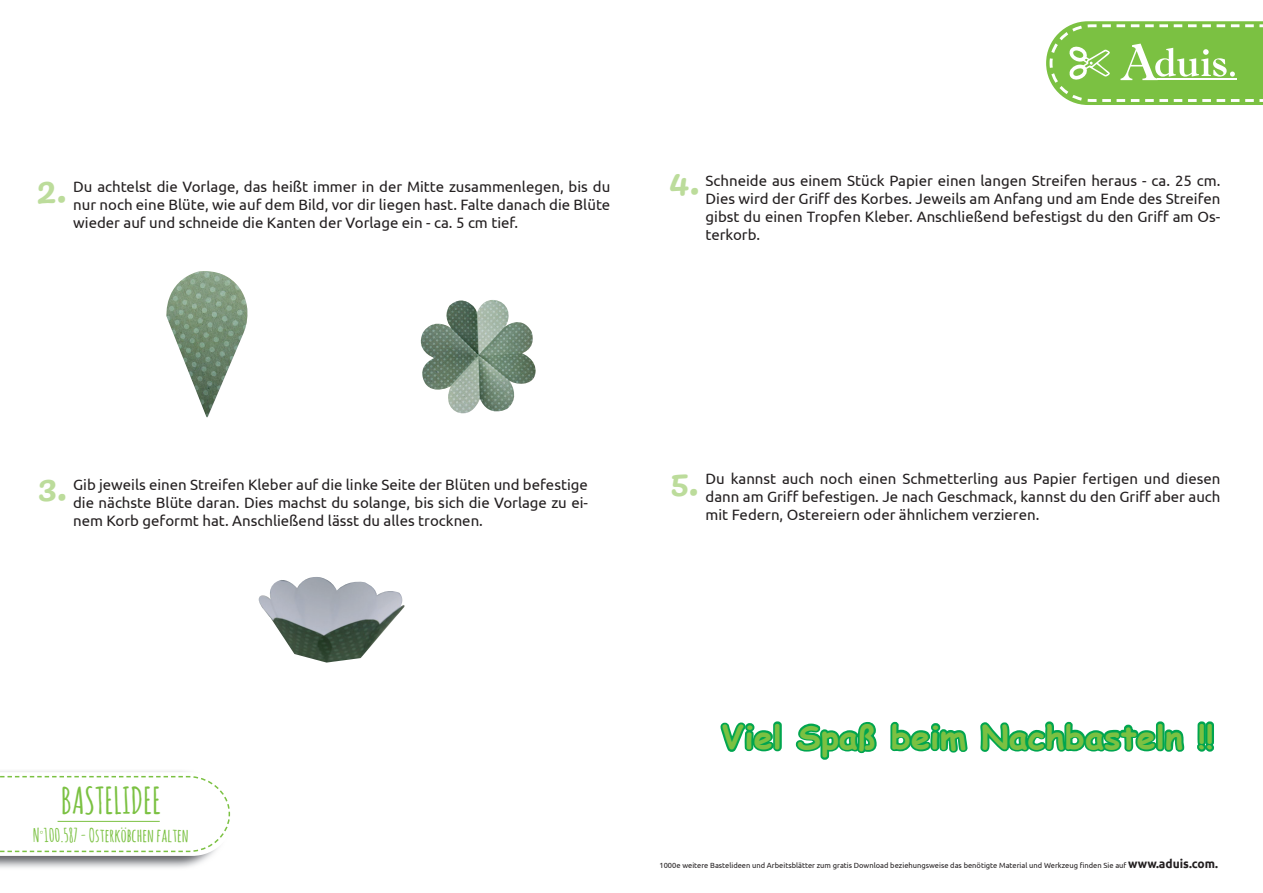
<style>
.page{position:relative;width:1263px;height:893px;background:#fff}
.page>*{position:absolute;margin:0;border:0;box-sizing:border-box;transform-origin:0 0}
.t1{font:700 36.45px "Amatic SC";color:#7bc142}
.t2{font:700 32.1px "Comic Sans MS";color:#7bc142;scale:1.06 1}
.t3{font:700 18.45px "Amatic SC";color:#7bc142}
.t4{font:15px/18px "Ubuntu";color:#231f20;text-align:justify}
.t5{font:7.5px "Ubuntu";color:#231f20}
.s1{font-weight:700;font-size:12px}
</style>
<div class="page">
<svg style="left:0;top:772px;width:231px;height:84px"></svg>
<hr style="left:58px;top:821px;width:102px;height:1px;background:#7bc142">
<svg style="left:1046px;top:21px;width:217px;height:84px;background:#92cc64"></svg>
<img style="left:420px;top:300px;width:116px;height:114px">
<img style="left:258px;top:577px;width:147px;height:86px">
<img style="left:166px;top:271px;width:82px;height:147px">
<svg style="left:720px;top:721px;width:62px;height:31px"></svg>
<svg style="left:795px;top:722px;width:82px;height:38px"></svg>
<svg style="left:890px;top:721px;width:78px;height:32px"></svg>
<svg style="left:980px;top:721px;width:205px;height:31px"></svg>
<svg style="left:1197px;top:721px;width:17px;height:31px"></svg>
<p class="t4" style="left:73px;top:177px;width:538px">Du achtelst die Vorlage, das heißt immer in der Mitte zusammenlegen, bis du nur noch eine Blüte, wie auf dem Bild, vor dir liegen hast. Falte danach die Blüte wieder auf und schneide die Kanten der Vorlage ein - ca. 5 cm tief.</p>
<p class="t4" style="left:705px;top:171px;width:516px">Schneide aus einem Stück Papier einen langen Streifen heraus - ca. 25 cm.<br>Dies wird der Griff des Korbes. Jeweils am Anfang und am Ende des Streifen gibst du einen Tropfen Kleber. Anschließend befestigst du den Griff am Os&shy;terkorb.</p>
<p class="t4" style="left:73px;top:476px;width:516px">Gib jeweils einen Streifen Kleber auf die linke Seite der Blüten und befestige die nächste Blüte daran. Dies machst du solange, bis sich die Vorlage zu ei&shy;nem Korb geformt hat. Anschließend lässt du alles trocknen.</p>
<p class="t4" style="left:705px;top:469px;width:516px">Du kannst auch noch einen Schmetterling aus Papier fertigen und diesen dann am Griff befestigen. Je nach Geschmack, kannst du den Griff aber auch mit Federn, Ostereiern oder ähnlichem verzieren.</p>
<h1 class="t1" style="left:61px;top:774px;width:102px">BASTELIDEE</h1>
<p class="t3" style="left:33px;top:822px;width:158px">N<sup>°</sup>100.587 - Osterköbchen falten</p>
<h2 class="t2" style="left:721px;top:713px;width:466px">Viel Spaß beim Nachbasteln !!</h2>
<p class="t5" style="left:659px;top:860px;width:560px">1000e weitere Bastelideen und Arbeitsblätter zum gratis Download beziehungsweise das benötigte Material und Werkzeug finden Sie auf <span class="s1">www.aduis.com.</span></p>
</div>
